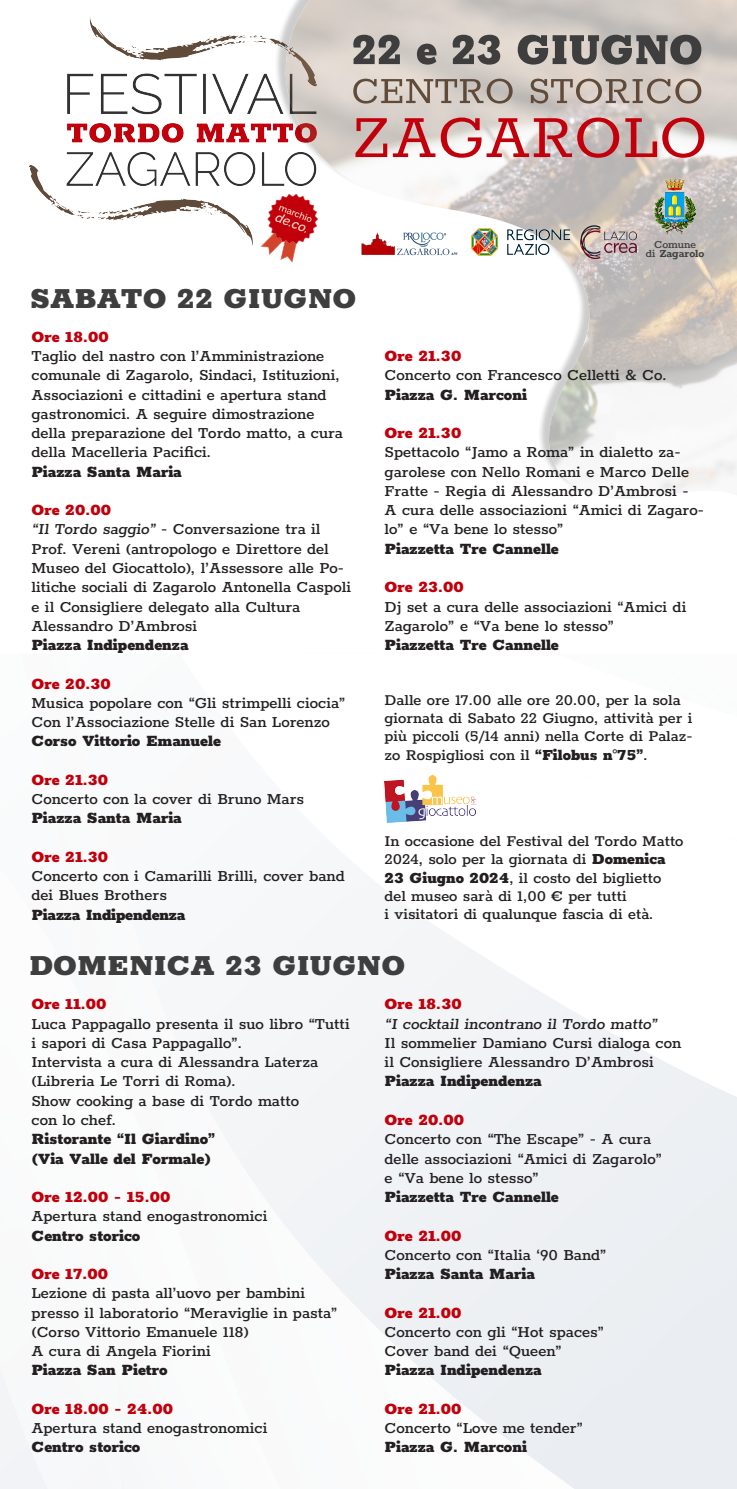
<style>
.page{position:relative;width:737px;height:1489px;background:#fff}
.page>*{position:absolute;margin:0;border:0;box-sizing:border-box;transform-origin:0 0}
.t1{font:900 32.38px "Rokkitt";color:#3e3e3f}
.t2{font:500 17.5px/19.2px "Rokkitt";color:#231f20}
.t3{font:900 17.5px "Rokkitt";color:#231f20}
.t4{font:900 17.5px "Rokkitt";color:#c2000c}
.t5{font:500 17.15px/18.4px "Rokkitt";color:#231f20}
.t6{font:700 12.16px "Rokkitt";color:#3e3e3f}
.t7{font:500 12.16px "Rokkitt";color:#3e3e3f}
.s1{font-weight:500}
.s2{font-weight:900}
</style>
<div class="page">
<div style="left:576px;top:1105px;width:161px;height:383px;background:#ebeff2"></div>
<svg style="left:180px;top:655px;width:557px;height:450px"></svg>
<img style="left:556px;top:654px;width:181px;height:63px">
<img style="left:82px;top:1000px;width:198px;height:488px">
<img style="left:29px;top:17px;width:245px;height:238px">
<img style="left:284px;top:0;width:453px;height:499px">
<svg style="left:353px;top:79px;width:348px;height:24px;background:#b0a49b"></svg>
<svg style="left:355px;top:117px;width:349px;height:41px;background:#d39496"></svg>
<img style="left:654px;top:179px;width:41px;height:56px">
<img style="left:358px;top:229px;width:102px;height:30px">
<img style="left:384px;top:775px;width:91px;height:47px">
<svg style="left:353px;top:35px;width:348px;height:30px;background:#888482"></svg>
<img style="left:471px;top:228px;width:98px;height:27px">
<img style="left:580px;top:226px;width:56px;height:32px">
<p class="t1" style="left:30px;top:277px;width:327px">SABATO 22 GIUGNO</p>
<p class="t4" style="left:32px;top:325px;width:79px">Ore 18.00</p>
<p class="t2" style="left:32px;top:345px;width:294px">Taglio del nastro con l’Amministrazione</p>
<p class="t2" style="left:32px;top:364px;width:310px">comunale di Zagarolo, Sindaci, Istituzioni,</p>
<p class="t2" style="left:32px;top:384px;width:296px">Associazioni e cittadini e apertura stand</p>
<p class="t2" style="left:32px;top:403px;width:284px">gastronomici. A seguire dimostrazione</p>
<p class="t2" style="left:32px;top:422px;width:313px">della preparazione del Tordo matto, a cura</p>
<p class="t2" style="left:32px;top:441px;width:181px">della Macelleria Pacifici.</p>
<p class="t3" style="left:32px;top:460px;width:152px">Piazza Santa Maria</p>
<p class="t4" style="left:32px;top:498px;width:81px">Ore 20.00</p>
<p class="t2" style="left:32px;top:518px;width:321px">“Il Tordo saggio” - Conversazione tra il Prof. Vereni (antropologo e Direttore del Museo del Giocattolo), l’Assessore alle Po&shy;litiche sociali di Zagarolo Antonella Caspoli e il Consigliere delegato alla Cultura</p>
<p class="t2" style="left:32px;top:615px;width:167px">Alessandro D’Ambrosi</p>
<p class="t3" style="left:32px;top:633px;width:159px">Piazza Indipendenza</p>
<p class="t4" style="left:32px;top:672px;width:81px">Ore 20.30</p>
<p class="t2" style="left:32px;top:692px;width:315px">Musica popolare con “Gli strimpelli ciocia”</p>
<p class="t2" style="left:32px;top:711px;width:300px">Con l’Associazione Stelle di San Lorenzo</p>
<p class="t3" style="left:32px;top:729px;width:191px">Corso Vittorio Emanuele</p>
<p class="t4" style="left:32px;top:768px;width:78px">Ore 21.30</p>
<p class="t2" style="left:32px;top:788px;width:274px">Concerto con la cover di Bruno Mars</p>
<p class="t3" style="left:32px;top:806px;width:152px">Piazza Santa Maria</p>
<p class="t4" style="left:32px;top:845px;width:78px">Ore 21.30</p>
<p class="t2" style="left:32px;top:865px;width:315px">Concerto con i Camarilli Brilli, cover band dei Blues Brothers</p>
<p class="t3" style="left:32px;top:903px;width:155px">Piazza Indipendenza</p>
<p class="t7" style="left:654px;top:236px;width:44px">Comune</p>
<p class="t6" style="left:646px;top:246px;width:60px"><span class="s1">di</span> Zagarolo</p>
<p class="t4" style="left:384px;top:344px;width:78px">Ore 21.30</p>
<p class="t2" style="left:384px;top:364px;width:284px">Concerto con Francesco Celletti &amp; Co.</p>
<p class="t3" style="left:384px;top:383px;width:144px">Piazza G. Marconi</p>
<p class="t4" style="left:384px;top:421px;width:78px">Ore 21.30</p>
<p class="t2" style="left:384px;top:441px;width:321px">Spettacolo “Jamo a Roma” in dialetto za&shy;garolese con Nello Romani e Marco Delle Fratte - Regia di Alessandro D’Ambrosi - A cura delle associazioni “Amici di Zagaro&shy;lo” e “Va bene lo stesso”</p>
<p class="t3" style="left:384px;top:537px;width:176px">Piazzetta Tre Cannelle</p>
<p class="t4" style="left:384px;top:575px;width:81px">Ore 23.00</p>
<p class="t2" style="left:384px;top:595px;width:303px">Dj set a cura delle associazioni “Amici di<br>Zagarolo” e “Va bene lo stesso”</p>
<p class="t3" style="left:384px;top:633px;width:176px">Piazzetta Tre Cannelle</p>
<p class="t5" style="left:384px;top:689px;width:309px">Dalle ore 17.00 alle ore 20.00, per la sola giornata di Sabato 22 Giugno, attività per i più piccoli (5/14 anni) nella Corte di Palaz&shy;zo Rospigliosi con il <span class="s2">“Filobus n°75”</span>.</p>
<p class="t5" style="left:384px;top:830px;width:300px">In occasione del Festival del Tordo Matto<br>2024, solo per la giornata di <span class="s2">Domenica</span></p>
<p class="t5" style="left:384px;top:867px;width:278px"><span class="s2">23 Giugno 2024</span>, il costo del biglietto</p>
<p class="t5" style="left:384px;top:885px;width:244px">del museo sarà di 1,00 € per tutti</p>
<p class="t5" style="left:384px;top:904px;width:270px">i visitatori di qualunque fascia di età.</p>
<p class="t1" style="left:29px;top:943px;width:378px">DOMENICA 23 GIUGNO</p>
<p class="t4" style="left:32px;top:992px;width:77px">Ore 11.00</p>
<p class="t2" style="left:32px;top:1012px;width:320px">Luca Pappagallo presenta il suo libro “Tutti i sapori di Casa Pappagallo”.</p>
<p class="t2" style="left:32px;top:1051px;width:288px">Intervista a cura di Alessandra Laterza</p>
<p class="t2" style="left:32px;top:1070px;width:206px">(Libreria Le Torri di Roma).</p>
<p class="t2" style="left:32px;top:1089px;width:269px">Show cooking a base di Tordo matto</p>
<p class="t2" style="left:32px;top:1109px;width:86px">con lo chef.</p>
<p class="t3" style="left:32px;top:1127px;width:185px">Ristorante “Il Giardino”</p>
<p class="t3" style="left:32px;top:1146px;width:181px">(Via Valle del Formale)</p>
<p class="t4" style="left:32px;top:1185px;width:141px">Ore 12.00 - 15.00</p>
<p class="t2" style="left:32px;top:1205px;width:237px">Apertura stand enogastronomici</p>
<p class="t3" style="left:32px;top:1223px;width:110px">Centro storico</p>
<p class="t4" style="left:32px;top:1262px;width:78px">Ore 17.00</p>
<p class="t2" style="left:32px;top:1282px;width:275px">Lezione di pasta all’uovo per bambini</p>
<p class="t2" style="left:32px;top:1301px;width:308px">presso il laboratorio “Meraviglie in pasta”</p>
<p class="t2" style="left:32px;top:1320px;width:218px">(Corso Vittorio Emanuele 118)</p>
<p class="t2" style="left:32px;top:1340px;width:181px">A cura di Angela Fiorini</p>
<p class="t3" style="left:32px;top:1358px;width:138px">Piazza San Pietro</p>
<p class="t4" style="left:32px;top:1396px;width:143px">Ore 18.00 - 24.00</p>
<p class="t2" style="left:32px;top:1417px;width:237px">Apertura stand enogastronomici</p>
<p class="t3" style="left:32px;top:1435px;width:110px">Centro storico</p>
<p class="t4" style="left:384px;top:992px;width:79px">Ore 18.30</p>
<p class="t2" style="left:384px;top:1012px;width:277px">“I cocktail incontrano il Tordo matto”</p>
<p class="t2" style="left:384px;top:1032px;width:298px">Il sommelier Damiano Cursi dialoga con</p>
<p class="t2" style="left:384px;top:1051px;width:271px">il Consigliere Alessandro D’Ambrosi</p>
<p class="t3" style="left:384px;top:1069px;width:159px">Piazza Indipendenza</p>
<p class="t4" style="left:384px;top:1108px;width:81px">Ore 20.00</p>
<p class="t2" style="left:384px;top:1128px;width:268px">Concerto con “The Escape” - A cura</p>
<p class="t2" style="left:384px;top:1147px;width:279px">delle associazioni “Amici di Zagarolo”</p>
<p class="t2" style="left:384px;top:1166px;width:156px">e “Va bene lo stesso”</p>
<p class="t3" style="left:384px;top:1185px;width:176px">Piazzetta Tre Cannelle</p>
<p class="t4" style="left:384px;top:1223px;width:79px">Ore 21.00</p>
<p class="t2" style="left:384px;top:1243px;width:224px">Concerto con “Italia ‘90 Band”</p>
<p class="t3" style="left:384px;top:1262px;width:152px">Piazza Santa Maria</p>
<p class="t4" style="left:384px;top:1300px;width:79px">Ore 21.00</p>
<p class="t2" style="left:384px;top:1320px;width:221px">Concerto con gli “Hot spaces”</p>
<p class="t2" style="left:384px;top:1340px;width:179px">Cover band dei “Queen”</p>
<p class="t3" style="left:384px;top:1358px;width:159px">Piazza Indipendenza</p>
<p class="t4" style="left:384px;top:1396px;width:79px">Ore 21.00</p>
<p class="t2" style="left:384px;top:1417px;width:200px">Concerto “Love me tender”</p>
<p class="t3" style="left:384px;top:1435px;width:144px">Piazza G. Marconi</p>
</div>
